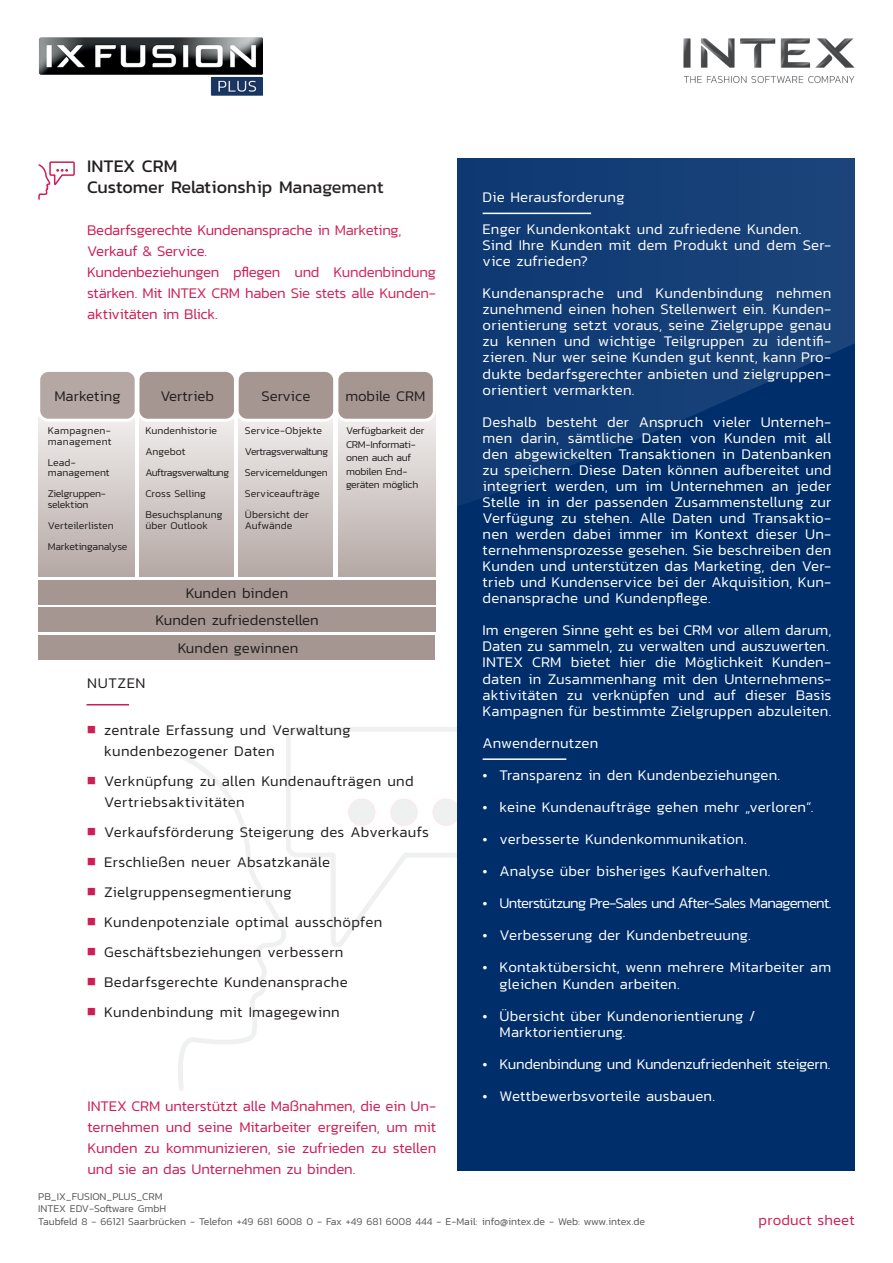
<style>
.page{position:relative;width:893px;height:1263px;background:#fff}
.page>*{position:absolute;margin:0;border:0;box-sizing:border-box;transform-origin:0 0}
.t1{font:18px/21px "Kanit";color:#231f20}
.t2{font:300 15px/16px "Kanit";letter-spacing:.01em;color:#fff}
.t3{font:300 15px/21px "Kanit";letter-spacing:.015em;color:#231f20}
.t4{font:300 15px/21px "Kanit";letter-spacing:-.02em;color:#ce1e55}
.t5{font:300 15px "Kanit";letter-spacing:-.05em;color:#fff}
.t6{font:300 15px "Kanit";letter-spacing:-.02em;color:#fff}
.t7{font:300 15px "Kanit";letter-spacing:.01em;color:#ce1e55}
.t8{font:300 15px "Kanit";letter-spacing:-.015em;color:#231f20}
.t9{font:300 10.5px/21px "Kanit";letter-spacing:-.02em;color:#231f20}
.t10{font:300 10.5px/12.6px "Kanit";color:#57585a}
.t11{font:300 10.5px/10.5px "Kanit";color:#231f20}
.t12{font:300 10.5px/10.5px "Kanit";letter-spacing:.025em;color:#231f20}
.s1{color:#ce1e55}
</style>
<div class="page">
<svg style="left:178px;top:727px;width:279px;height:364px"></svg>
<div style="left:349px;top:799px;width:26px;height:26px;background:#eff0f0;border-radius:50%"></div>
<div style="left:348px;top:798px;width:28px;height:28px;border:1px solid #ce1e55;border-radius:50%"></div>
<div style="left:391px;top:799px;width:26px;height:26px;background:#eff0f0;border-radius:50%"></div>
<div style="left:390px;top:798px;width:28px;height:28px;border:1px solid #ce1e55;border-radius:50%"></div>
<div style="left:433px;top:799px;width:26px;height:26px;background:#eff0f0;border-radius:50%"></div>
<div style="left:432px;top:798px;width:28px;height:28px;border:1px solid #ce1e55;border-radius:50%"></div>
<div style="left:457px;top:159px;width:398px;height:1012px;background:#002e6b"></div>
<svg style="left:238px;top:158px;width:617px;height:419px;fill:#133d76"></svg>
<hr style="left:483px;top:213px;width:108px;height:1px;background:#fff">
<hr style="left:483px;top:758px;width:83px;height:2px;background:#fff">
<svg style="left:38px;top:417px;width:97px;height:160px;background:#d1c9c7"></svg>
<svg style="left:139px;top:420px;width:95px;height:157px;background:#d1c9c7"></svg>
<svg style="left:239px;top:420px;width:94px;height:157px;background:#d1c9c7"></svg>
<svg style="left:338px;top:415px;width:98px;height:162px;background:#d1c9c7"></svg>
<div style="left:39px;top:370px;width:97px;height:50px;background:#b5a8a4;border-radius:10px"></div>
<div style="left:37px;top:369px;width:101px;height:53px;border:3px solid #fff;border-radius:10px"></div>
<div style="left:138px;top:370px;width:97px;height:50px;background:#a69691;border-radius:10px"></div>
<div style="left:136px;top:369px;width:101px;height:53px;border:3px solid #fff;border-radius:10px"></div>
<div style="left:237px;top:370px;width:98px;height:50px;background:#a69691;border-radius:10px"></div>
<div style="left:236px;top:369px;width:100px;height:53px;border:3px solid #fff;border-radius:10px"></div>
<div style="left:337px;top:370px;width:97px;height:50px;background:#a69691;border-radius:10px"></div>
<div style="left:335px;top:369px;width:101px;height:53px;border:3px solid #fff;border-radius:10px"></div>
<div style="left:38px;top:580px;width:398px;height:25px;background:#a69691"></div>
<div style="left:38px;top:607px;width:398px;height:25px;background:#a69691"></div>
<div style="left:38px;top:635px;width:397px;height:25px;background:#a69691"></div>
<svg style="left:38px;top:161px;width:37px;height:39px"></svg>
<img style="left:684px;top:38px;width:171px;height:46px">
<img style="left:39px;top:37px;width:224px;height:59px">
<hr style="left:87px;top:704px;width:42px;height:1px;background:#ce1e55">
<p class="t1" style="left:87px;top:155px;width:298px">INTEX CRM<br>Customer Relationship Management</p>
<p class="t4" style="left:87px;top:219px;width:350px">Bedarfsgerechte Kundenansprache in Marketing, Verkauf &amp; Service.<br>Kundenbeziehungen pflegen und Kundenbindung stärken. Mit INTEX CRM haben Sie stets alle Kunden&shy;aktivitäten im Blick.</p>
<p class="t3" style="left:54px;top:385px;width:68px">Marketing</p>
<p class="t3" style="left:160px;top:385px;width:55px">Vertrieb</p>
<p class="t12" style="left:48px;top:425px;width:65px">Kampagnen&shy;management</p>
<p class="t11" style="left:48px;top:457px;width:63px">Lead&shy;management</p>
<p class="t9" style="left:48px;top:488px;width:60px;line-height:10.5px">Zielgruppen&shy;selektion</p>
<p class="t9" style="left:48px;top:515px;width:81px">Verteilerlisten<br>Marketinganalyse</p>
<p class="t9" style="left:145px;top:420px;width:85px">Kundenhistorie<br>Angebot<br>Auftragsverwaltung<br>Cross Selling<br>Besuchsplanung</p>
<p class="t11" style="left:145px;top:520px;width:64px">über Outlook</p>
<p class="t3" style="left:261px;top:385px;width:50px">Service</p>
<p class="t9" style="left:245px;top:420px;width:85px">Service-Objekte<br>Vertragsverwaltung<br>Servicemeldungen<br>Serviceaufträge<br>Übersicht der</p>
<p class="t11" style="left:245px;top:520px;width:49px">Aufwände</p>
<p class="t3" style="left:156px;top:579px;width:165px;line-height:27.5px;text-align:center">Kunden binden<br>Kunden zufriedenstellen<br>Kunden gewinnen</p>
<p class="t8" style="left:346px;top:385px;width:81px">mobile CRM</p>
<p class="t9" style="left:346px;top:424px;width:80px;line-height:13.5px">Verfügbarkeit der<br>CRM-Informati&shy;onen auch auf mobilen End&shy;geräten möglich</p>
<p class="t3" style="left:87px;top:672px;width:60px">NUTZEN</p>
<p class="t3" style="left:104px;top:719px;width:248px;text-indent:-17px"><span class="s1">■</span> zentrale Erfassung und Verwaltung kundenbezogener Daten</p>
<p class="t3" style="left:104px;top:770px;width:311px;text-indent:-17px"><span class="s1">■</span> Verknüpfung zu allen Kundenaufträgen und<br>Vertriebsaktivitäten</p>
<p class="t3" style="left:87px;top:821px;width:343px"><span class="s1">■</span> Verkaufsförderung Steigerung des Abverkaufs</p>
<p class="t3" style="left:87px;top:851px;width:244px"><span class="s1">■</span> Erschließen neuer Absatzkanäle</p>
<p class="t3" style="left:87px;top:881px;width:206px"><span class="s1">■</span> Zielgruppensegmentierung</p>
<p class="t3" style="left:87px;top:911px;width:297px"><span class="s1">■</span> Kundenpotenziale optimal ausschöpfen</p>
<p class="t3" style="left:87px;top:941px;width:258px"><span class="s1">■</span> Geschäftsbeziehungen verbessern</p>
<p class="t3" style="left:87px;top:971px;width:262px"><span class="s1">■</span> Bedarfsgerechte Kundenansprache</p>
<p class="t3" style="left:87px;top:1001px;width:254px"><span class="s1">■</span> Kundenbindung mit Imagegewinn</p>
<p class="t4" style="left:88px;top:1095px;width:350px;text-align:justify">INTEX CRM unterstützt alle Maßnahmen, die ein Un&shy;ternehmen und seine Mitarbeiter ergreifen, um mit Kunden zu kommunizieren, sie zufrieden zu stellen und sie an das Unternehmen zu binden.</p>
<p class="t2" style="left:483px;top:181px;width:320px;line-height:32.1px">Die Herausforderung<br>Enger Kundenkontakt und zufriedene Kunden.</p>
<p class="t2" style="left:483px;top:237px;width:350px">Sind Ihre Kunden mit dem Produkt und dem Ser&shy;vice zufrieden?</p>
<p class="t2" style="left:483px;top:285px;width:350px;text-align:justify">Kundenansprache und Kundenbindung nehmen zunehmend einen hohen Stellenwert ein. Kunden&shy;orientierung setzt voraus, seine Zielgruppe genau zu kennen und wichtige Teilgruppen zu identifi&shy;zieren. Nur wer seine Kunden gut kennt, kann Pro&shy;dukte bedarfsgerechter anbieten und zielgruppen&shy;orientiert vermarkten.</p>
<p class="t2" style="left:483px;top:413px;width:350px;text-align:justify">Deshalb besteht der Anspruch vieler Unterneh&shy;men darin, sämtliche Daten von Kunden mit all den abgewickelten Transaktionen in Datenbanken zu speichern. Diese Daten können aufbereitet und integriert werden, um im Unternehmen an jeder Stelle in in der passenden Zusammenstellung zur Verfügung zu stehen. Alle Daten und Transaktio&shy;nen werden dabei immer im Kontext dieser Un&shy;ternehmensprozesse gesehen. Sie beschreiben den Kunden und unterstützen das Marketing, den Ver&shy;trieb und Kundenservice bei der Akquisition, Kun&shy;denansprache und Kundenpflege.</p>
<p class="t2" style="left:483px;top:622px;width:350px">Im engeren Sinne geht es bei CRM vor allem darum, Daten zu sammeln, zu verwalten und auszuwerten.<br>INTEX CRM bietet hier die Möglichkeit Kunden&shy;daten in Zusammenhang mit den Unternehmens&shy;aktivitäten zu verknüpfen und auf dieser Basis Kampagnen für bestimmte Zielgruppen abzuleiten.</p>
<p class="t2" style="left:483px;top:734px;width:117px">Anwendernutzen</p>
<p class="t2" style="left:483px;top:766px;width:299px">• Transparenz in den Kundenbeziehungen.</p>
<p class="t2" style="left:483px;top:799px;width:332px">• keine Kundenaufträge gehen mehr „verloren“.</p>
<p class="t2" style="left:483px;top:831px;width:265px">• verbesserte Kundenkommunikation.</p>
<p class="t2" style="left:483px;top:863px;width:289px">• Analyse über bisheriges Kaufverhalten.</p>
<p class="t5" style="left:483px;top:893px;width:350px">• Unterstützung Pre-Sales und After-Sales Management.</p>
<p class="t2" style="left:483px;top:927px;width:270px">• Verbesserung der Kundenbetreuung.</p>
<p class="t2" style="left:500px;top:959px;width:333px;text-indent:-17px">• Kontaktübersicht, wenn mehrere Mitarbeiter am gleichen Kunden arbeiten.</p>
<p class="t2" style="left:500px;top:1007px;width:257px;text-indent:-17px">• Übersicht über Kundenorientierung /<br>Marktorientierung.</p>
<p class="t6" style="left:483px;top:1053px;width:349px">• Kundenbindung und Kundenzufriedenheit steigern.</p>
<p class="t2" style="left:483px;top:1087px;width:234px">• Wettbewerbsvorteile ausbauen.</p>
<p class="t10" style="left:38px;top:1190px;width:608px">PB_IX_FUSION_PLUS_CRM<br>INTEX EDV-Software GmbH<br>Taubfeld 8 - 66121 Saarbrücken - Telefon +49 681 6008 0 - Fax +49 681 6008 444 - E-Mail: info@intex.de - Web: www.intex.de</p>
<p class="t7" style="left:759px;top:1209px;width:98px">product sheet</p>
</div>
